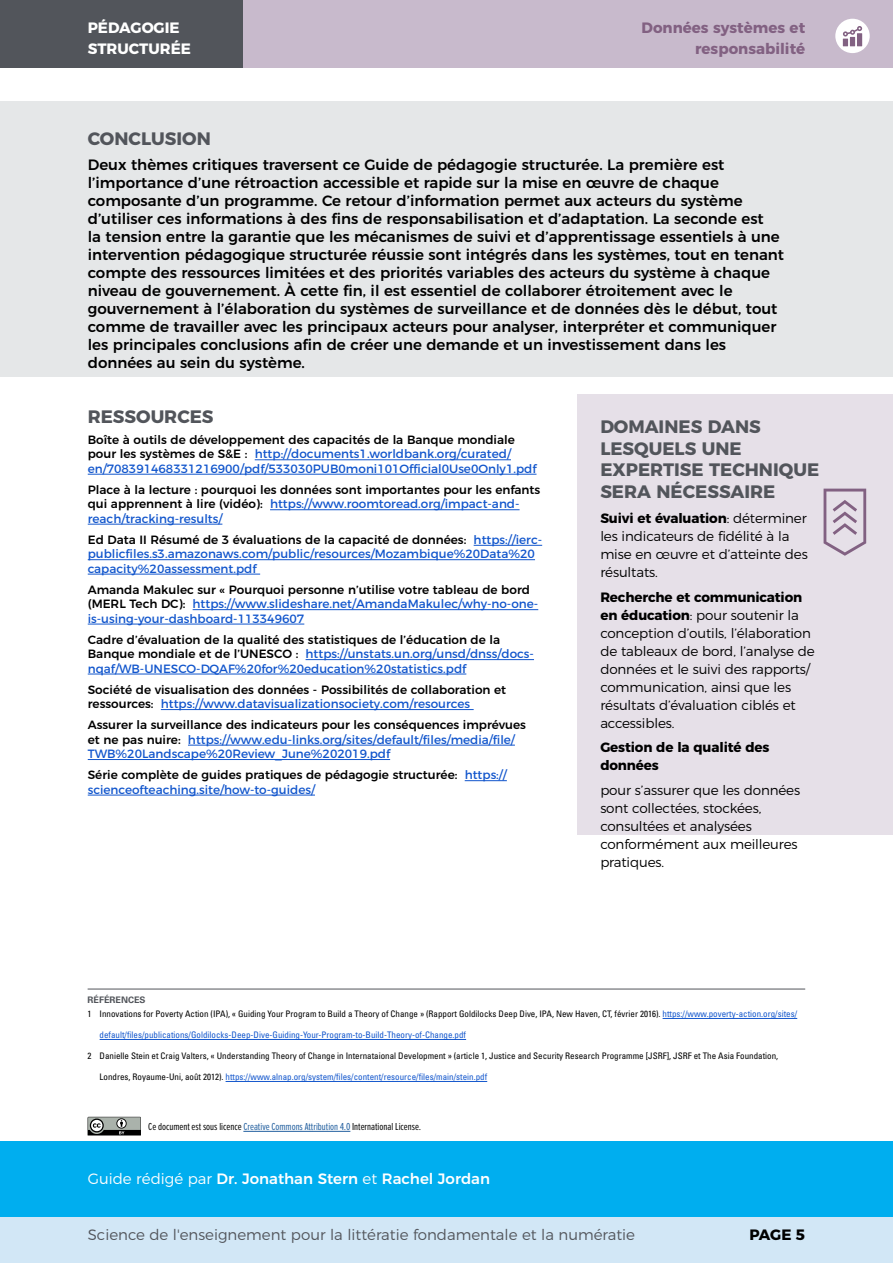
<style>
.page{position:relative;width:893px;height:1263px;background:#fff}
.page>*{position:absolute;margin:0;border:0;box-sizing:border-box;transform-origin:0 0}
.TOC_main{font:700 18px/21.6px "Montserrat";color:#52555b}
.TOC_main-2{font:500 15px/18px "Montserrat";color:#000}
.t1{font:300 15px "Montserrat";color:#52555b}
.t2{font:500 15px "Montserrat";color:#fff}
.t3{font:700 15px/21px "Montserrat";color:#826182;text-align:right}
.t4{font:700 15px/21px "Montserrat";color:#fff}
.t5{font:700 15px "Montserrat";color:#000}
.PED_body{font:300 13.5px/18px "Montserrat";letter-spacing:-.01em;color:#000}
.PED_body-2{font:700 13.5px/18px "Montserrat";letter-spacing:-.01em;color:#000}
.TOC_main-3{font:12px/14.4px "Montserrat";color:#15c}
.TOC_main-4{font:500 12px/14.4px "Montserrat";color:#000}
.t6{font:10.5px "Proxima Nova Ex Cn";color:#000}
.t7{font:condensed 9px "Univers LT Std";color:#000}
.t8{font:condensed 9px "Univers LT Std";color:#15c}
.TOC_main-5{font:700 9px "Univers LT Std";color:#52555b}
.s1{font-weight:500;color:#000}
.s2{font-weight:400;color:#15c}
.s3{font-weight:700}
.s4{color:#15c}
.s5{color:#000}
.s6{color:#215e9e}
.s7{font-weight:300}
</style>
<div class="page">
<div style="left:0;top:0;width:893px;height:67px;background:#c8bacc"></div>
<div style="left:0;top:0;width:242px;height:67px;background:#52555b"></div>
<div style="left:0;top:1214px;width:893px;height:49px;background:#d2e7f6"></div>
<div style="left:835px;top:19px;width:35px;height:34px;background:#fff;border-radius:50%"></div>
<svg style="left:843px;top:26px;width:19px;height:20px"></svg>
<div style="left:0;top:101px;width:893px;height:275px;background:#e5e7e8"></div>
<div style="left:0;top:1141px;width:893px;height:75px;background:#00aeef"></div>
<hr style="left:255px;top:459px;width:256px;height:1px;background:#15c">
<hr style="left:88px;top:474px;width:448px;height:1px;background:#15c">
<hr style="left:270px;top:509px;width:250px;height:1px;background:#15c">
<hr style="left:88px;top:524px;width:134px;height:1px;background:#15c">
<hr style="left:474px;top:545px;width:68px;height:1px;background:#15c">
<hr style="left:88px;top:559px;width:447px;height:1px;background:#15c">
<hr style="left:88px;top:574px;width:172px;height:1px;background:#15c">
<hr style="left:193px;top:609px;width:345px;height:1px;background:#15c">
<hr style="left:88px;top:624px;width:216px;height:1px;background:#15c">
<hr style="left:306px;top:659px;width:228px;height:1px;background:#15c">
<hr style="left:88px;top:674px;width:378px;height:1px;background:#15c">
<hr style="left:161px;top:709px;width:313px;height:1px;background:#15c">
<hr style="left:188px;top:745px;width:327px;height:1px;background:#15c">
<hr style="left:88px;top:759px;width:302px;height:1px;background:#15c">
<hr style="left:465px;top:780px;width:42px;height:1px;background:#15c">
<hr style="left:88px;top:795px;width:227px;height:1px;background:#15c">
<div style="left:577px;top:395px;width:316px;height:440px;background:#e6e0e8"></div>
<svg style="left:824px;top:489px;width:42px;height:67px"></svg>
<hr style="left:663px;top:1018px;width:134px;height:1px;background:#15c">
<hr style="left:100px;top:1039px;width:366px;height:1px;background:#15c">
<hr style="left:226px;top:1081px;width:261px;height:1px;background:#15c">
<hr style="left:88px;top:989px;width:717px;height:1px;background:#52555b">
<hr style="left:243px;top:1131px;width:107px;height:1px;background:#215e9e">
<svg style="left:88px;top:1117px;width:53px;height:18px"></svg>
<p class="t4" style="left:88px;top:16px;width:105px">PÉDAGOGIE<br>STRUCTURÉE</p>
<p class="t3" style="left:641px;top:16px;width:165px">Données systèmes et responsabilité</p>
<p class="TOC_main" style="left:88px;top:126px;width:125px">CONCLUSION</p>
<p class="TOC_main-2" style="left:88px;top:154px;width:698px">Deux thèmes critiques traversent ce Guide de pédagogie structurée. La première est l’importance d’une rétroaction accessible et rapide sur la mise en œuvre de chaque composante d’un programme. Ce retour d’information permet aux acteurs du système d’utiliser ces informations à des fins de responsabilisation et d’adaptation. La seconde est<br>la tension entre la garantie que les mécanismes de suivi et d’apprentissage essentiels à une intervention pédagogique structurée réussie sont intégrés dans les systèmes, tout en tenant compte des ressources limitées et des priorités variables des acteurs du système à chaque niveau de gouvernement. À cette fin, il est essentiel de collaborer étroitement avec le gouvernement à l’élaboration du systèmes de surveillance et de données dès le début, tout comme de travailler avec les principaux acteurs pour analyser, interpréter et communiquer les principales conclusions afin de créer une demande et un investissement dans les données au sein du système.</p>
<p class="TOC_main" style="left:88px;top:404px;width:127px">RESSOURCES</p>
<p class="TOC_main-3" style="left:88px;top:431px;width:450px"><span class="s1">Boîte à outils de développement des capacités de la Banque mondiale pour les systèmes de S&amp;E :</span> http://documents1.worldbank.org/curated/ en/708391468331216900/pdf/533030PUB0moni101Official0Use0Only1.pdf</p>
<p class="TOC_main-4" style="left:88px;top:481px;width:454px">Place à la lecture : pourquoi les données sont importantes pour les enfants qui apprennent à lire (vidéo): <span class="s2">https://www.roomtoread.org/impact-and&shy;reach/tracking-results/</span></p>
<p class="TOC_main-3" style="left:88px;top:531px;width:456px"><span class="s1">Ed Data II Résumé de 3 évaluations de la capacité de données:</span> https://ierc&shy;publicfiles.s3.amazonaws.com/public/resources/Mozambique%20Data%20 capacity%20assessment.pdf</p>
<p class="TOC_main-3" style="left:88px;top:581px;width:452px"><span class="s1">Amanda Makulec sur « Pourquoi personne n’utilise votre tableau de bord (MERL Tech DC):</span> https://www.slideshare.net/AmandaMakulec/why-no-one&shy;is-using-your-dashboard-113349607</p>
<p class="TOC_main-3" style="left:88px;top:631px;width:448px"><span class="s1">Cadre d’évaluation de la qualité des statistiques de l’éducation de la<br>Banque mondiale et de l’UNESCO :</span> https://unstats.un.org/unsd/dnss/docs&shy;nqaf/WB-UNESCO-DQAF%20for%20education%20statistics.pdf</p>
<p class="TOC_main-4" style="left:88px;top:681px;width:420px">Société de visualisation des données - Possibilités de collaboration et ressources: <span class="s2">https://www.datavisualizationsociety.com/resources</span></p>
<p class="TOC_main-3" style="left:88px;top:717px;width:440px"><span class="s1">Assurer la surveillance des indicateurs pour les conséquences imprévues et ne pas nuire:</span> https://www.edu-links.org/sites/default/files/media/file/<br>TWB%20Landscape%20Review_June%202019.pdf</p>
<p class="TOC_main-4" style="left:88px;top:767px;width:421px">Série complète de guides pratiques de pédagogie structurée: <span class="s2">https:// scienceofteaching.site/how-to-guides/</span></p>
<p class="TOC_main" style="left:600px;top:415px;width:220px">DOMAINES DANS<br>LESQUELS UNE<br>EXPERTISE TECHNIQUE<br>SERA NÉCESSAIRE</p>
<p class="PED_body" style="left:600px;top:508px;width:209px"><span class="s3">Suivi et évaluation</span>: déterminer les indicateurs de fidélité à la mise en œuvre et d’atteinte des résultats.</p>
<p class="PED_body" style="left:600px;top:587px;width:216px"><span class="s3">Recherche et communication en éducation</span>: pour soutenir la conception d’outils, l’élaboration de tableaux de bord, l’analyse de données et le suivi des rapports/ communication, ainsi que les résultats d’évaluation ciblés et accessibles.</p>
<p class="PED_body-2" style="left:600px;top:737px;width:171px">Gestion de la qualité des données</p>
<p class="PED_body" style="left:600px;top:780px;width:201px">pour s’assurer que les données sont collectées, stockées, consultées et analysées conformément aux meilleures pratiques.</p>
<p class="TOC_main-5" style="left:88px;top:994px;width:60px">RÉFÉRENCES</p>
<p class="t7" style="left:88px;top:1008px;width:711px">1 Innovations for Poverty Action (IPA), « Guiding Your Program to Build a Theory of Change » (Rapport Goldilocks Deep Dive, IPA, New Haven, CT, février 2016). <span class="s4">https://www.poverty-action.org/sites/</span></p>
<p class="t8" style="left:100px;top:1029px;width:368px">default/files/publications/Goldilocks-Deep-Dive-Guiding-Your-Program-to-Build-Theory-of-Change.pdf</p>
<p class="t7" style="left:88px;top:1050px;width:692px">2 Danielle Stein et Craig Valters, « Understanding Theory of Change in Internataional Development » (article 1, Justice and Security Research Programme [JSRF], JSRF et The Asia Foundation,</p>
<p class="t8" style="left:100px;top:1071px;width:389px"><span class="s5">Londres, Royaume-Uni, août 2012).</span> https://www.alnap.org/system/files/content/resource/files/main/stein.pdf</p>
<p class="t6" style="left:148px;top:1120px;width:274px">Ce document est sous licence <span class="s6">Creative Commons Attribution 4.0</span> International License.</p>
<p class="t2" style="left:88px;top:1167px;width:404px"><span class="s7">Guide rédigé par</span> Dr. Jonathan Stern <span class="s7">et</span> Rachel Jordan</p>
<p class="t1" style="left:88px;top:1223px;width:549px">Science de l'enseignement pour la littératie fondamentale et la numératie</p>
<p class="t5" style="left:749px;top:1223px;width:57px">PAGE 5</p>
</div>
